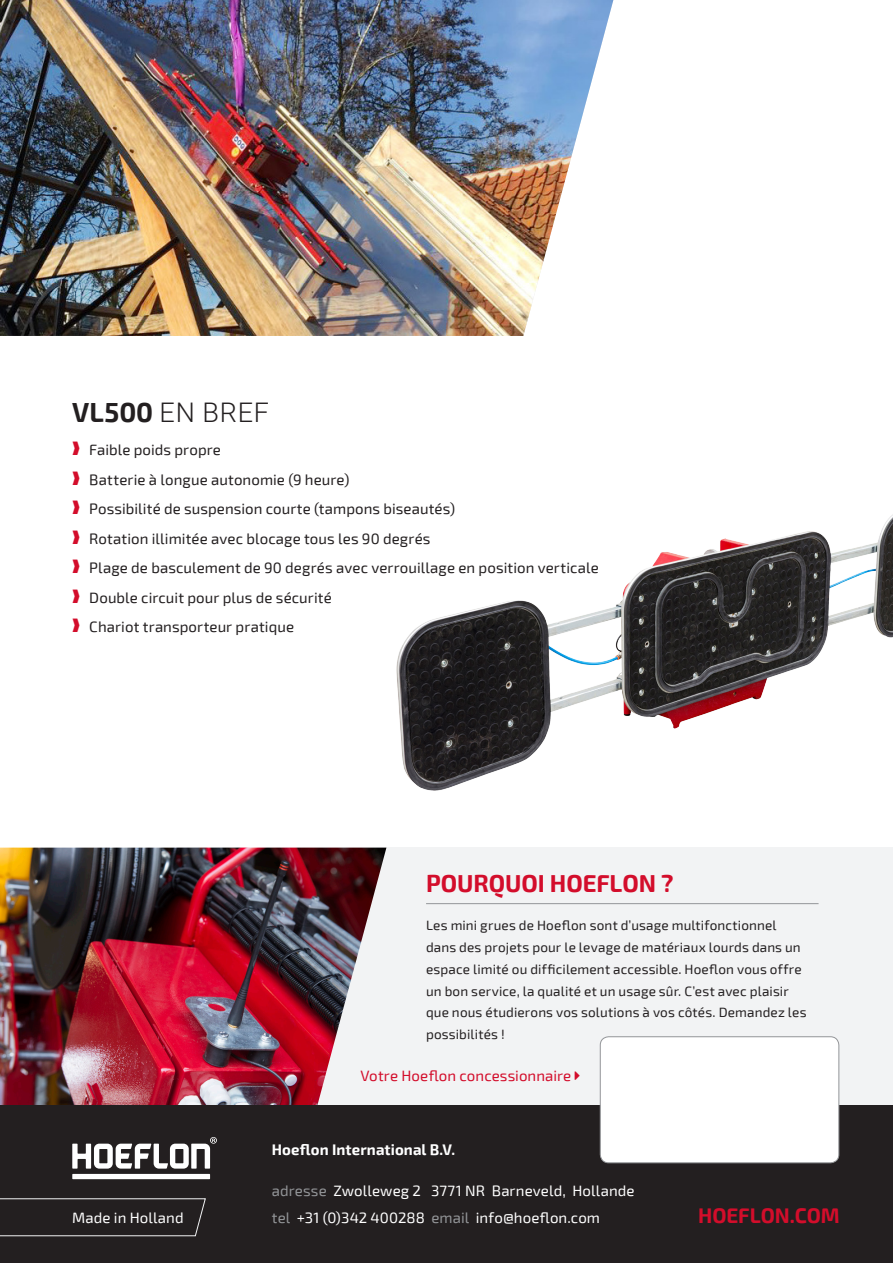
<style>
.page{position:relative;width:893px;height:1263px;background:#fff}
.page>*{position:absolute;margin:0;border:0;box-sizing:border-box;transform-origin:0 0}
.t1{font:300 27px "Roboto";letter-spacing:.03em;color:#231f20}
.t2{font:700 24px "Exo 2";letter-spacing:-.005em;color:#d30d2b}
.t3{font:700 20.7px "Exo 2";letter-spacing:-.005em;color:#d30d2b}
.t4{font:15px "Exo 2";letter-spacing:.005em;color:#231f20}
.t5{font:15px "Exo 2";letter-spacing:.005em;color:#fff}
.t6{font:15px "Exo 2";letter-spacing:.005em;color:#d30d2b}
.t7{font:700 15px "Exo 2";letter-spacing:.005em;color:#fff}
.t8{font:13.5px/21.8px "Exo 2";letter-spacing:.01em;color:#231f20}
.s1{font-family:"Exo 2";font-weight:700}
.s2{color:#d30d2b}
.s3{color:#939598}
</style>
<div class="page">
<img style="left:0;top:0;width:613px;height:336px">
<div style="left:177px;top:848px;width:716px;height:260px;background:#f2f3f4"></div>
<img style="left:0;top:848px;width:386px;height:258px">
<div style="left:0;top:1106px;width:893px;height:157px;background:#231f20"></div>
<div style="left:72px;top:1174px;width:138px;height:5px;background:#fff"></div>
<svg style="left:72px;top:1137px;width:145px;height:31px"></svg>
<svg style="left:0;top:1198px;width:206px;height:39px"></svg>
<hr style="left:426px;top:903px;width:393px;height:1px;background:#939598">
<div style="left:600px;top:1037px;width:239px;height:126px;background:#fff;border-radius:9px"></div>
<div style="left:600px;top:1036px;width:239px;height:127px;border:1px solid #939598;border-radius:9px"></div>
<img style="left:396px;top:514px;width:497px;height:277px">
<p class="t1" style="left:72px;top:393px;width:198px"><span class="s1">VL500</span> EN BREF</p>
<p class="t4" style="left:72px;top:441px;width:150px"><span class="s2">❱</span> Faible poids propre</p>
<p class="t4" style="left:72px;top:471px;width:279px"><span class="s2">❱</span> Batterie à longue autonomie (9 heure)</p>
<p class="t4" style="left:72px;top:500px;width:384px"><span class="s2">❱</span> Possibilité de suspension courte (tampons biseautés)</p>
<p class="t4" style="left:72px;top:530px;width:360px"><span class="s2">❱</span> Rotation illimitée avec blocage tous les 90 degrés</p>
<p class="t4" style="left:72px;top:559px;width:528px"><span class="s2">❱</span> Plage de basculement de 90 degrés avec verrouillage en position verticale</p>
<p class="t4" style="left:72px;top:589px;width:261px"><span class="s2">❱</span> Double circuit pour plus de sécurité</p>
<p class="t4" style="left:72px;top:618px;width:223px"><span class="s2">❱</span> Chariot transporteur pratique</p>
<p class="t2" style="left:426px;top:869px;width:249px">POURQUOI HOEFLON ?</p>
<p class="t8" style="left:426px;top:915px;width:382px">Les mini grues de Hoeflon sont d’usage multifonctionnel dans des projets pour le levage de matériaux lourds dans un espace limité ou difficilement accessible. Hoeflon vous offre un bon service, la qualité et un usage sûr. C’est avec plaisir que nous étudierons vos solutions à vos côtés. Demandez les possibilités !</p>
<p class="t6" style="left:360px;top:1067px;width:212px">Votre Hoeflon concessionnaire</p>
<p class="t7" style="left:272px;top:1140px;width:185px">Hoeflon International B.V.</p>
<p class="t5" style="left:272px;top:1182px;width:364px"><span class="s3">adresse</span> Zwolleweg 2 3771 NR Barneveld, Hollande</p>
<p class="t5" style="left:72px;top:1209px;width:113px">Made in Holland</p>
<p class="t5" style="left:272px;top:1209px;width:330px"><span class="s3">tel</span> +31 (0)342 400288 <span class="s3">email</span> info@hoeflon.com</p>
<p class="t3" style="left:698px;top:1203px;width:143px">HOEFLON.COM</p>
</div>
